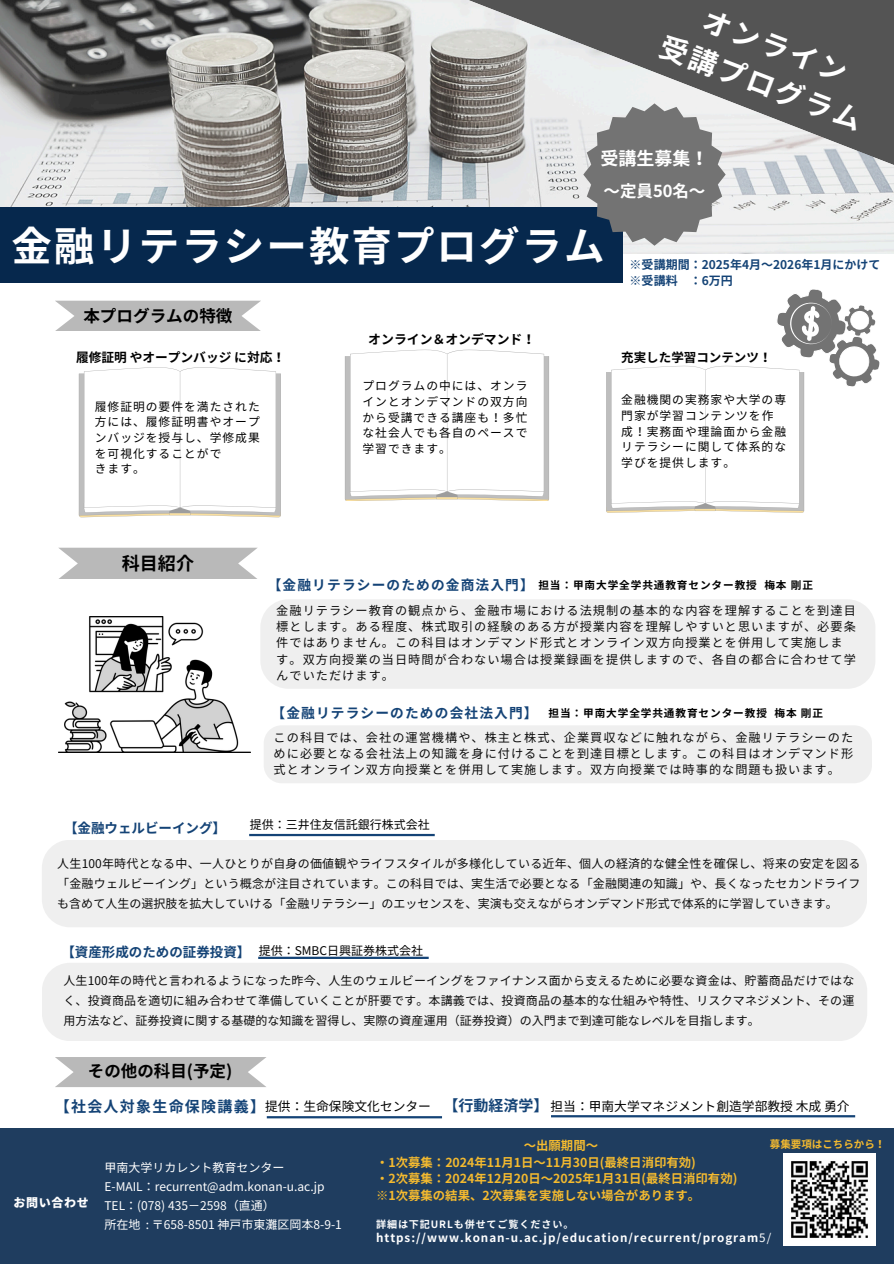
<style>
.page{position:relative;width:894px;height:1264px;background:#fff}
.page>*{position:absolute;margin:0;border:0;box-sizing:border-box;transform-origin:0 0}
.t1{font:700 40.5px "Noto Sans JP";letter-spacing:.05em;color:#fff}
.t2{font:700 28.5px/39.5px "Noto Sans JP";color:#fff;text-align:center}
.t3{font:700 18px "Noto Sans JP";color:#fff}
.t4{font:700 18px "Noto Sans JP";color:#000}
.t5{font:700 16.5px "Noto Sans JP";color:#000}
.t6{font:700 16.5px "Noto Sans JP";color:#fff}
.t7{font:700 15px "Noto Sans JP";letter-spacing:.085em;color:#144376}
.t8{font:700 13.65px "Noto Sans JP";letter-spacing:.085em;color:#144376}
.t9{font:700 13.5px "Noto Sans JP";color:#144376}
.t10{font:700 12.9px "Noto Sans JP";color:#000}
.t11{font:12.75px "Noto Sans JP";color:#000}
.t12{font:700 12.75px "Noto Sans JP";color:#000}
.t13{font:700 12.45px "Noto Sans JP";color:#000}
.t14{font:700 12.3px/16.5px "Noto Sans JP";color:#f4ba2f}
.t15{font:12.15px/16.2px "Noto Sans JP";letter-spacing:.085em;color:#000}
.t16{font:12px/20px "Noto Sans JP";color:#000;text-align:justify}
.t17{font:12px "Noto Sans JP";color:#fff}
.t18{font:700 12px/16px "Noto Sans JP";color:#144376}
.t19{font:900 12px "Noto Sans JP";letter-spacing:.05em;color:#fff}
.t20{font:11.7px/15.8px "Noto Sans JP";letter-spacing:.085em;color:#000;text-align:justify}
.t21{font:700 11.55px "Noto Sans JP";letter-spacing:.085em;color:#fff}
.t22{font:700 10.65px "Noto Sans JP";letter-spacing:.085em;color:#000}
.t23{font:700 10.5px "Noto Sans JP";color:#f4ba2f}
.t24{font:700 10.05px "Noto Sans JP";letter-spacing:.085em;color:#fff}
.s1{font-weight:400}
</style>
<div class="page">
<img style="left:0;top:0;width:242px;height:207px">
<svg style="left:242px;top:0;width:651px;height:257px;background:#a1a09f"></svg>
<div style="left:0;top:1128px;width:893px;height:135px;background:#1f3d5f"></div>
<svg style="left:606px;top:289px;width:274px;height:224px"></svg>
<svg style="left:79px;top:367px;width:202px;height:150px"></svg>
<div style="left:0;top:207px;width:622px;height:76px;background:#06284d"></div>
<svg style="left:583px;top:103px;width:142px;height:143px;background:#8a8c8e"></svg>
<svg style="left:345px;top:350px;width:204px;height:151px"></svg>
<svg style="left:55px;top:301px;width:206px;height:30px;background:#bfbfbf"></svg>
<svg style="left:55px;top:1057px;width:211px;height:30px;background:#bfbfbf"></svg>
<svg style="left:58px;top:547px;width:200px;height:32px;background:#c1c1c1"></svg>
<hr style="left:267px;top:1116px;width:175px;height:2px;background:#144376">
<hr style="left:551px;top:1115px;width:303px;height:2px;background:#144376">
<img style="left:783px;top:1153px;width:92px;height:92px">
<div style="left:42px;top:962px;width:825px;height:79px;background:#efefef;border-radius:28px"></div>
<div style="left:42px;top:839px;width:824px;height:88px;background:#efefef;border-radius:28px"></div>
<hr style="left:249px;top:834px;width:185px;height:2px;background:#144376">
<hr style="left:258px;top:956px;width:170px;height:2px;background:#144376">
<div style="left:260px;top:599px;width:615px;height:90px;background:#efefef"></div>
<div style="left:264px;top:725px;width:607px;height:58px;background:#efefef"></div>
<img style="left:58px;top:616px;width:193px;height:136px">
<p class="t2" style="left:682px;top:-12px;width:215px;rotate:21deg">オンライン<br>受講プログラム</p>
<p class="t3" style="left:600px;top:144px;width:110px">受講生募集！</p>
<h3 class="t6" style="left:603px;top:177px;width:102px">～定員50名～</h3>
<p class="t1" style="left:11px;top:214px;width:594px">金融リテラシー教育プログラム</p>
<p class="t5" style="left:83px;top:303px;width:151px">本プログラムの特徴</p>
<h6 class="t12" style="left:76px;top:347px;width:210px">履修証明やオープンバッジに対応！</h6>
<h3 class="t20" style="left:95px;top:398px;width:166px">履修証明の要件を満たされた方には、履修証明書やオープンバッジを授与し、学修成果を可視化することがで</h3>
<h1 class="t20" style="left:95px;top:460px;width:52px">きます。</h1>
<h6 class="t10" style="left:368px;top:329px;width:168px">オンライン＆オンデマンド！</h6>
<p class="t20" style="left:362px;top:377px;width:166px">プログラムの中には、オンラインとオンデマンドの双方向から受講できる講座も！多忙な社会人でも各自のペースで学習できます。</p>
<p class="t18" style="left:629px;top:256px;width:252px">※受講期間：2025年4月～2026年1月にかけて※受講料 ：6万円</p>
<h2 class="t13" style="left:621px;top:347px;width:152px">充実した学習コンテンツ！</h2>
<h3 class="t20" style="left:621px;top:391px;width:166px;text-align:left">金融機関の実務家や大学の専門家が学習コンテンツを作成！実務面や理論面から金融リテラシーに関して体系的な学びを提供します。</h3>
<p class="t4" style="left:122px;top:549px;width:74px">科目紹介</p>
<h6 class="t8" style="left:268px;top:574px;width:267px">【金融リテラシーのための金商法入門】</h6>
<p class="t22" style="left:538px;top:577px;width:276px">担当：甲南大学全学共通教育センター教授 梅本剛正</p>
<h4 class="t15" style="left:276px;top:602px;width:581px">金融リテラシー教育の観点から、金融市場における法規制の基本的な内容を理解することを到達目標とします。ある程度、株式取引の経験のある方が授業内容を理解しやすいと思いますが、必要条件ではありません。この科目はオンデマンド形式とオンライン双方向授業とを併用して実施します。双方向授業の当日時間が合わない場合は授業録画を提供しますので、各自の都合に合わせて学んでいただけます。</h4>
<p class="t8" style="left:271px;top:702px;width:267px">【金融リテラシーのための会社法入門】</p>
<p class="t22" style="left:548px;top:705px;width:276px">担当：甲南大学全学共通教育センター教授 梅本剛正</p>
<p class="t15" style="left:273px;top:728px;width:581px;text-align:justify">この科目では、会社の運営機構や、株主と株式、企業買収などに触れながら、金融リテラシーのために必要となる会社法上の知識を身に付けることを到達目標とします。この科目はオンデマンド形式とオンライン双方向授業とを併用して実施します。双方向授業では時事的な問題も扱います。</p>
<h5 class="t9" style="left:64px;top:817px;width:164px">【金融ウェルビーイング】</h5>
<h4 class="t16" style="left:249px;top:814px;width:182px">提供：三井住友信託銀行株式会社</h4>
<p class="t16" style="left:57px;top:852px;width:804px">人生100年時代となる中、一人ひとりが自身の価値観やライフスタイルが多様化している近年、個人の経済的な健全性を確保し、将来の安定を図る「金融ウェルビーイング」という概念が注目されています。この科目では、実生活で必要となる「金融関連の知識」や、長くなったセカンドライフも含めて人生の選択肢を拡大していける「金融リテラシー」のエッセンスを、実演も交えながらオンデマンド形式で体系的に学習していきます。</p>
<h3 class="t9" style="left:61px;top:941px;width:191px">【資産形成のための証券投資】</h3>
<p class="t16" style="left:258px;top:939px;width:166px">提供：SMBC日興証券株式会社</p>
<h4 class="t16" style="left:63px;top:970px;width:792px">人生100年の時代と言われるようになった昨今、人生のウェルビーイングをファイナンス面から支えるために必要な資金は、貯蓄商品だけではなく、投資商品を適切に組み合わせて準備していくことが肝要です。本講義では、投資商品の基本的な仕組みや特性、リスクマネジメント、その運用方法など、証券投資に関する基礎的な知識を習得し、実際の資産運用（証券投資）の入門まで到達可能なレベルを目指します。</h4>
<h6 class="t5" style="left:88px;top:1058px;width:146px">その他の科目 (予定)</h6>
<h6 class="t7" style="left:55px;top:1094px;width:212px">【社会人対象生命保険講義】</h6>
<p class="t11" style="left:265px;top:1096px;width:167px">提供：生命保険文化センター</p>
<p class="t7" style="left:443px;top:1093px;width:106px">【行動経済学】</p>
<p class="t11" style="left:550px;top:1096px;width:300px">担当：甲南大学マネジメント創造学部教授木成勇介</p>
<p class="t19" style="left:14px;top:1192px;width:77px">お問い合わせ</p>
<h4 class="t17" style="left:104px;top:1158px;width:182px">甲南大学リカレント教育センター</h4>
<p class="t17" style="left:104px;top:1177px;width:221px">E-MAIL：recurrent@adm.konan-u.ac.jp</p>
<p class="t17" style="left:104px;top:1196px;width:172px">TEL：(078) 435－ 2598（直通）</p>
<h4 class="t17" style="left:104px;top:1215px;width:239px">所在地 : 〒658-8501 神戸市東灘区岡本8-9-1</h4>
<h4 class="t14" style="left:376px;top:1136px;width:363px;text-indent:148px">～出願期間～<br>・1次募集：2024年11月 1日～11月 30日 (最終日消印有効)<br>・2次募集：2024年12月 20日～2025年1月 31日 (最終日消印有効) ※1次募集の結果、2次募集を実施しない場合があります。</h4>
<p class="t23" style="left:769px;top:1135px;width:117px">募集要項はこちらから！</p>
<p class="t24" style="left:376px;top:1216px;width:199px">詳細は下記URLも併せてご覧ください。</p>
<p class="t21" style="left:376px;top:1228px;width:396px">https://www.konan-u.ac.jp/education/recurrent/program<span class="s1">5/</span></p>
</div>
